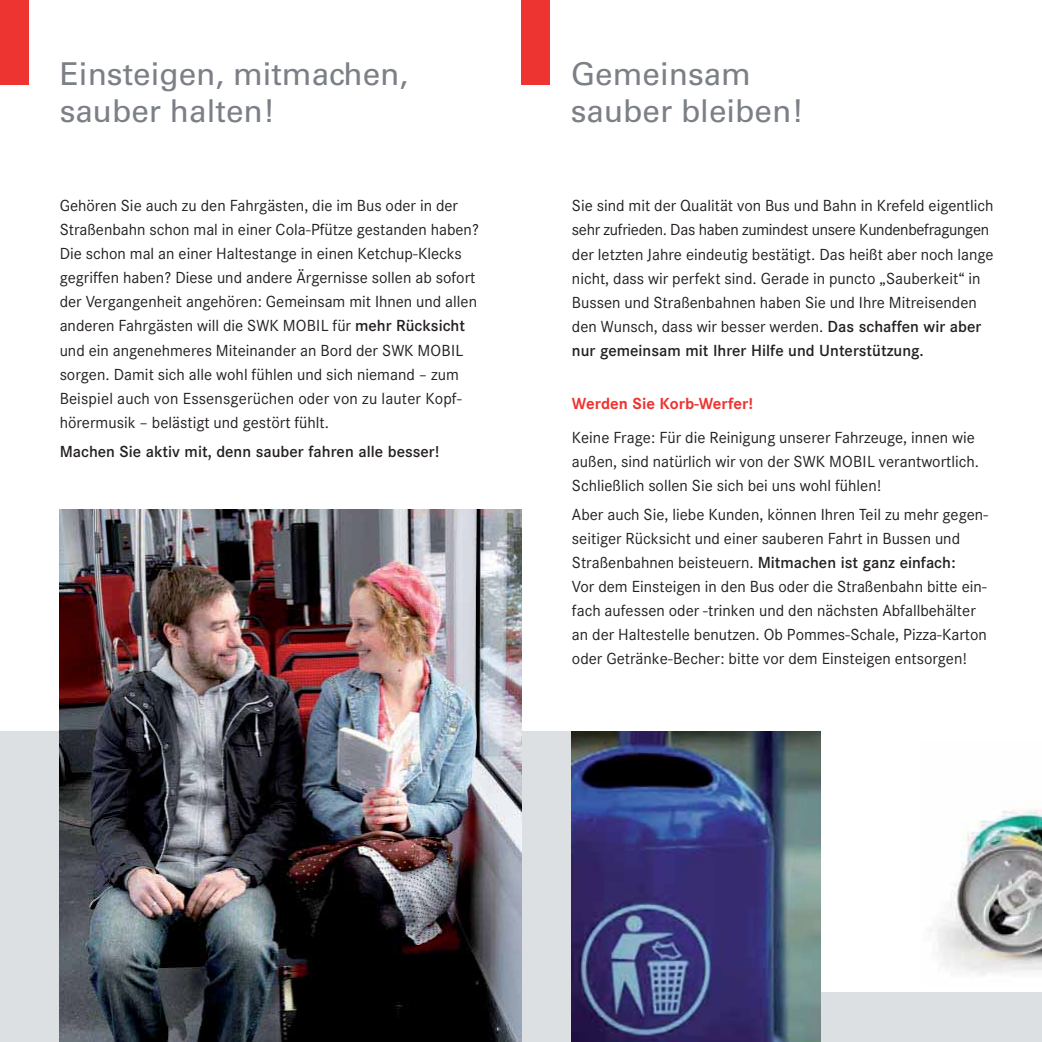
<style>
.page{position:relative;width:1042px;height:1042px;background:#fff}
.page>*{position:absolute;margin:0;border:0;box-sizing:border-box;transform-origin:0 0}
.t1{font:31.5px/37.6px "Univers LT";color:#7b7f86}
.t2{font:15.75px/24.2px "Corporate SBQ";color:#231f20}
.t3{font:500 15.75px "Corporate SBQ";color:#231f20}
.t4{font:700 15.75px "Corporate SBQ";color:#ee3431}
.s1{font-weight:500}
</style>
<div class="page">
<div style="left:0;top:731px;width:572px;height:311px;background:#dde0e2"></div>
<div style="left:0;top:0;width:28px;height:84px;background:#ee3431"></div>
<div style="left:521px;top:0;width:28px;height:84px;background:#ee3431"></div>
<img style="left:60px;top:509px;width:461px;height:533px">
<div style="left:770px;top:992px;width:272px;height:50px;background:#dde0e2"></div>
<img style="left:930px;top:809px;width:112px;height:166px">
<img style="left:572px;top:731px;width:249px;height:311px">
<h1 class="t1" style="left:60px;top:56px;width:350px">Einsteigen, mitmachen, sauber halten!</h1>
<h1 class="t1" style="left:571px;top:56px;width:234px">Gemeinsam sauber bleiben!</h1>
<p class="t2" style="left:60px;top:195px;width:421px">Gehören Sie auch zu den Fahrgästen, die im Bus oder in der Straßenbahn schon mal in einer Cola-Pfütze gestanden haben?<br>Die schon mal an einer Haltestange in einen Ketchup-Klecks gegriffen haben? Diese und andere Ärgernisse sollen ab sofort der Vergangenheit angehören: Gemeinsam mit Ihnen und allen anderen Fahrgästen will die SWK MOBIL für <span class="s1">mehr Rücksicht </span>und ein angenehmeres Miteinander an Bord der SWK MOBIL sorgen. Damit sich alle wohl fühlen und sich niemand – zum Beispiel auch von Essensgerüchen oder von zu lauter Kopf&shy;hörermusik – belästigt und gestört fühlt.</p>
<p class="t3" style="left:60px;top:446px;width:381px">Machen Sie aktiv mit, denn sauber fahren alle besser!</p>
<p class="t2" style="left:572px;top:195px;width:423px">Sie sind mit der Qualität von Bus und Bahn in Krefeld eigentlich sehr zufrieden. Das haben zumindest unsere Kundenbefragungen der letzten Jahre eindeutig bestätigt. Das heißt aber noch lange nicht, dass wir perfekt sind. Gerade in puncto „Sauberkeit“ in Bussen und Straßenbahnen haben Sie und Ihre Mitreisenden den Wunsch, dass wir besser werden. <span class="s1">Das schaffen wir aber nur gemeinsam mit Ihrer Hilfe und Unterstützung.</span></p>
<p class="t4" style="left:572px;top:394px;width:183px">Werden Sie Korb-Werfer!</p>
<p class="t2" style="left:572px;top:427px;width:409px">Keine Frage: Für die Reinigung unserer Fahrzeuge, innen wie außen, sind natürlich wir von der SWK MOBIL verantwortlich.<br>Schließlich sollen Sie sich bei uns wohl fühlen!</p>
<p class="t2" style="left:572px;top:504px;width:418px">Aber auch Sie, liebe Kunden, können Ihren Teil zu mehr gegen&shy;seitiger Rücksicht und einer sauberen Fahrt in Bussen und Straßenbahnen beisteuern. <span class="s1">Mitmachen ist ganz einfach:<br></span>Vor dem Einsteigen in den Bus oder die Straßenbahn bitte ein&shy;fach aufessen oder -trinken und den nächsten Abfallbehälter an der Haltestelle benutzen. Ob Pommes-Schale, Pizza-Karton oder Getränke-Becher: bitte vor dem Einsteigen entsorgen!</p>
</div>
